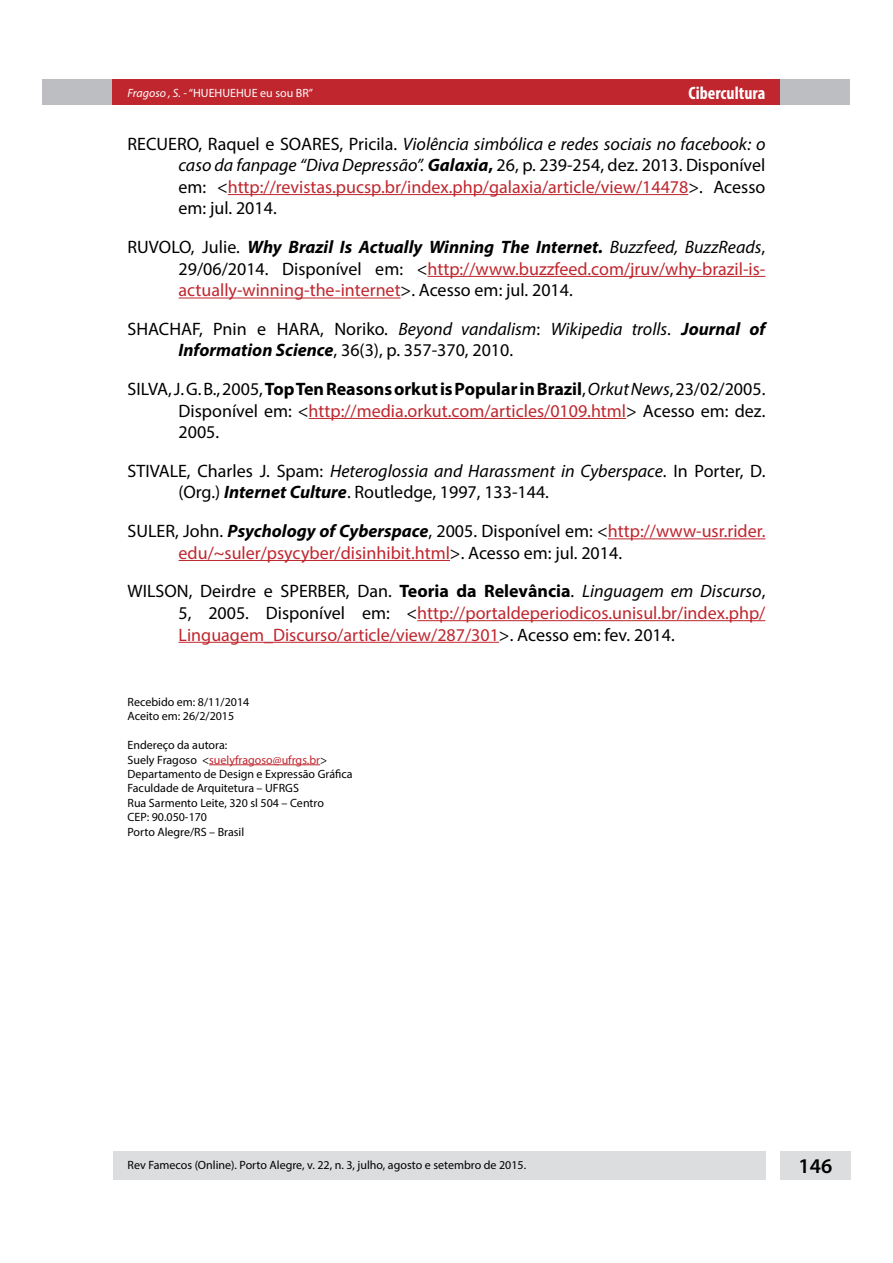
<style>
.page{position:relative;width:893px;height:1263px;background:#fff}
.page>*{position:absolute;margin:0;border:0;box-sizing:border-box;transform-origin:0 0}
.t1{font:600 21px "Myriad Pro";color:#000}
.t2{font:18px/21.6px "Myriad Pro";color:#000;text-align:justify}
.t3{font:18px/21.6px "Myriad Pro";color:#bf262e;text-align:justify}
.t4{font:700 condensed 18px "Myriad Pro";color:#fff}
.t5{font:12px/14.4px "Myriad Pro";color:#000}
.t6{font:12px "Myriad Pro";color:#fff}
.s1{font-style:italic}
.s2{font-weight:700;font-style:italic}
.s3{font-weight:700}
.s4{color:#bf262e}
.s5{color:#000}
.s6{font-weight:700;font-style:italic;color:#000}
.s7{font-style:italic;color:#000}
.s8{font-weight:700;color:#000}
</style>
<div class="page">
<div style="left:43px;top:80px;width:807px;height:25px;background:#bcbec1"></div>
<div style="left:113px;top:80px;width:667px;height:25px;background:#bf262e"></div>
<div style="left:780px;top:1151px;width:70px;height:28px;background:#dbddde"></div>
<div style="left:113px;top:1151px;width:652px;height:28px;background:#dbddde"></div>
<hr style="left:228px;top:194px;width:460px;height:1px;background:#bf262e">
<hr style="left:427px;top:276px;width:338px;height:1px;background:#bf262e">
<hr style="left:179px;top:298px;width:222px;height:1px;background:#bf262e">
<hr style="left:309px;top:418px;width:317px;height:1px;background:#bf262e">
<hr style="left:608px;top:538px;width:157px;height:1px;background:#bf262e">
<hr style="left:179px;top:560px;width:271px;height:1px;background:#bf262e">
<hr style="left:417px;top:620px;width:348px;height:1px;background:#bf262e">
<hr style="left:179px;top:642px;width:320px;height:1px;background:#bf262e">
<hr style="left:209px;top:764px;width:111px;height:1px;background:#bf262e">
<p class="t6" style="left:128px;top:85px;width:187px"><span class="s1">Fragoso , S.</span> - “HUEHUEHUE eu sou BR”</p>
<p class="t4" style="left:689px;top:82px;width:78px">Cibercultura</p>
<p class="t2" style="left:179px;top:132px;width:588px;text-indent:-51px">RECUERO, Raquel e SOARES, Pricila. <span class="s1">Violência simbólica e redes sociais no facebook: o caso da fanpage “Diva Depressão”.</span> <span class="s2">Galaxia</span><span class="s3">,</span> 26, p. 239-254, dez. 2013. Disponível em: &lt;<span class="s4">http://revistas.pucsp.br/index.php/galaxia/article/view/14478</span>&gt;. Acesso em: jul. 2014.</p>
<p class="t3" style="left:179px;top:236px;width:588px;text-indent:-51px"><span class="s5">RUVOLO, Julie.</span> <span class="s6">Why Brazil Is Actually Winning The Internet.</span> <span class="s7">Buzzfeed, BuzzReads</span><span class="s5">, 29/06/2014. Disponível em: &lt;</span>http://www.buzzfeed.com/jruv/why-brazil-is&shy;actually-winning-the-internet<span class="s5">&gt;. Acesso em: jul. 2014.</span></p>
<p class="t2" style="left:179px;top:318px;width:588px;text-indent:-51px">SHACHAF, Pnin e HARA, Noriko. <span class="s1">Beyond vandalism</span>: <span class="s1">Wikipedia trolls</span>. <span class="s2">Journal of<br>Information Science</span>, 36(3), p. 357-370, 2010.</p>
<p class="t2" style="left:179px;top:378px;width:588px;text-indent:-51px">SILVA, J. G. B., 2005, <span class="s3">Top Ten Reasons orkut is Popular in Brazil</span>, <span class="s1">Orkut News</span>, 23/02/2005.<br>Disponível em: &lt;<span class="s4">http://media.orkut.com/articles/0109.html</span>&gt; Acesso em: dez.<br>2005.</p>
<p class="t2" style="left:179px;top:460px;width:588px;text-indent:-51px">STIVALE, Charles J. Spam: <span class="s1">Heteroglossia and Harassment in Cyberspace</span>. In Porter, D. (Org.) <span class="s2">Internet Culture</span>. Routledge, 1997, 133-144.</p>
<p class="t3" style="left:179px;top:520px;width:588px;text-indent:-51px"><span class="s5">SULER, John.</span> <span class="s6">Psychology of Cyberspace</span><span class="s5">, 2005. Disponível em: &lt;</span>http://www-usr.rider. edu/~suler/psycyber/disinhibit.html<span class="s5">&gt;. Acesso em: jul. 2014.</span></p>
<p class="t3" style="left:179px;top:580px;width:588px;text-indent:-51px"><span class="s5">WILSON, Deirdre e SPERBER, Dan.</span> <span class="s8">Teoria da Relevância</span><span class="s5">.</span> <span class="s7">Linguagem em Discurso</span><span class="s5">, 5, 2005. Disponível em: &lt;</span>http://portaldeperiodicos.unisul.br/index.php/ Linguagem_Discurso/article/view/287/301<span class="s5">&gt;. Acesso em: fev. 2014.</span></p>
<p class="t5" style="left:128px;top:694px;width:123px">Recebido em: 8/11/2014<br>Aceito em: 26/2/2015</p>
<p class="t5" style="left:128px;top:738px;width:226px">Endereço da autora:<br>Suely Fragoso &lt;<span class="s4">suelyfragoso@ufrgs.br</span>&gt;<br>Departamento de Design e Expressão Gráfica<br>Faculdade de Arquitetura – UFRGS<br>Rua Sarmento Leite, 320 sl 504 – Centro<br>CEP: 90.050-170<br>Porto Alegre/RS – Brasil</p>
<p class="t5" style="left:128px;top:1158px;width:400px">Rev Famecos (Online). Porto Alegre, v. 22, n. 3, julho, agosto e setembro de 2015.</p>
<p class="t1" style="left:798px;top:1152px;width:35px">146</p>
</div>
